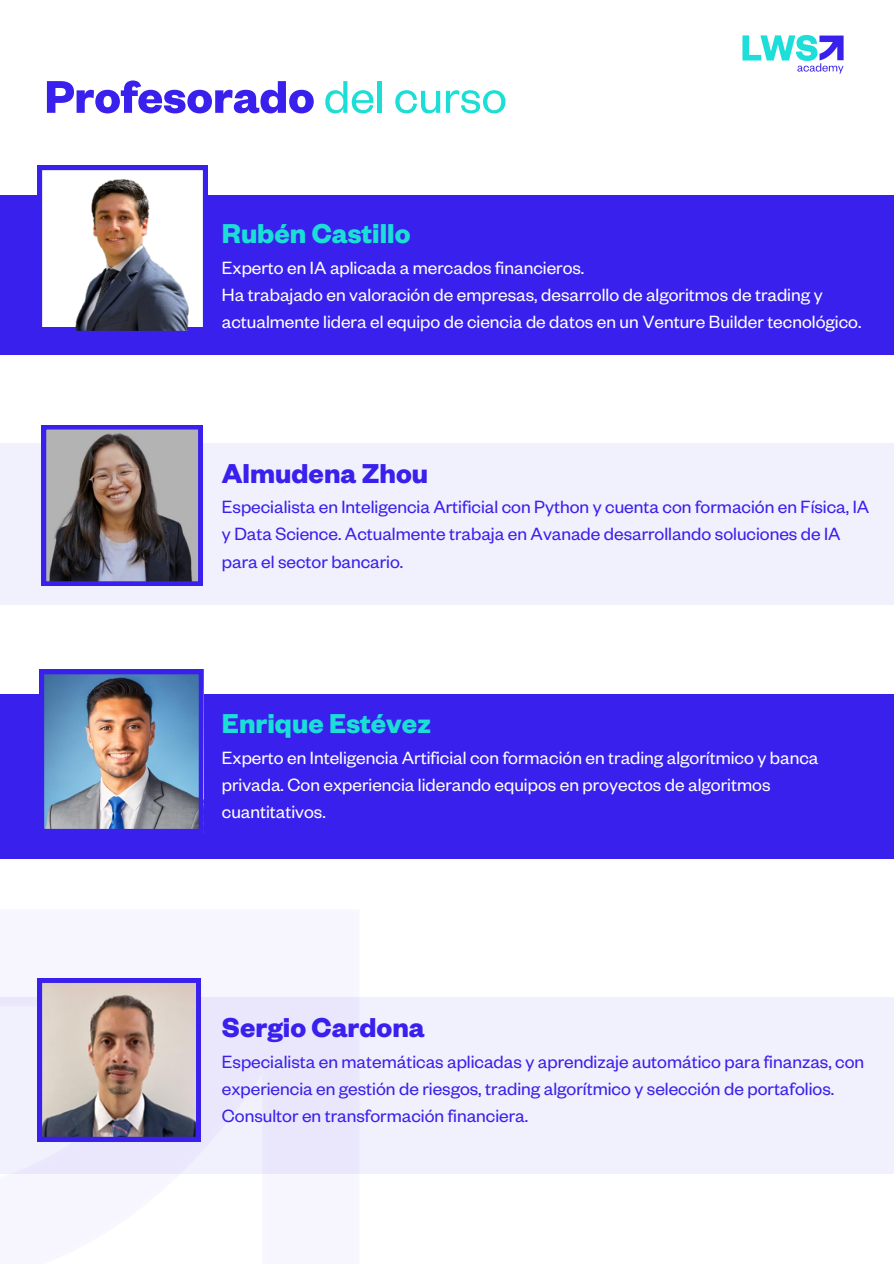
<style>
.page{position:relative;width:894px;height:1264px;background:#fff}
.page>*{position:absolute;margin:0;border:0;box-sizing:border-box;transform-origin:0 0}
.t1{font:700 50.25px "Founders Grotesk";color:#3920ec}
.t2{font:700 30px "Founders Grotesk";color:#1bded7}
.t3{font:700 30px "Founders Grotesk";color:#3920ec}
.t4{font:19.5px/27px "Founders Grotesk";color:#3920ec}
.t5{font:19.5px/27px "Founders Grotesk";color:#fff}
.s1{font-weight:400;color:#1bded7}
</style>
<div class="page">
<img style="left:742px;top:35px;width:102px;height:39px">
<div style="left:0;top:195px;width:893px;height:159px;background:#3920ec"></div>
<div style="left:0;top:443px;width:893px;height:162px;background:#f1f0fd"></div>
<div style="left:0;top:694px;width:893px;height:164px;background:#3920ec"></div>
<div style="left:0;top:997px;width:893px;height:177px;background:#f1f0fd"></div>
<img style="left:38px;top:166px;width:169px;height:165px">
<svg style="left:42px;top:425px;width:160px;height:161px;background:#756c81"></svg>
<img style="left:40px;top:669px;width:163px;height:160px">
<svg style="left:38px;top:978px;width:162px;height:163px;background:#aa99a4"></svg>
<p class="t1" style="left:44px;top:81px;width:464px">Profesorado <span class="s1">del curso</span></p>
<h1 class="t2" style="left:222px;top:224px;width:190px">Rubén Castillo</h1>
<p class="t5" style="left:222px;top:258px;width:641px">Experto en IA aplicada a mercados financieros.<br>Ha trabajado en valoración de empresas, desarrollo de algoritmos de trading y actualmente lidera el equipo de ciencia de datos en un Venture Builder tecnológico.</p>
<p class="t3" style="left:222px;top:464px;width:208px">Almudena Zhou</p>
<h2 class="t4" style="left:222px;top:497px;width:648px">Especialista en Inteligencia Artificial con Python y cuenta con formación en Física, IA y Data Science. Actualmente trabaja en Avanade desarrollando soluciones de IA para el sector bancario.</h2>
<h3 class="t2" style="left:222px;top:714px;width:210px">Enrique Estévez</h3>
<p class="t5" style="left:222px;top:748px;width:598px">Experto en Inteligencia Artificial con formación en trading algorítmico y banca privada. Con experiencia liderando equipos en proyectos de algoritmos cuantitativos.</p>
<h2 class="t3" style="left:222px;top:1017px;width:204px">Sergio Cardona</h2>
<h3 class="t4" style="left:222px;top:1051px;width:643px">Especialista en matemáticas aplicadas y aprendizaje automático para finanzas, con experiencia en gestión de riesgos, trading algorítmico y selección de portafolios.<br>Consultor en transformación financiera.</h3>
</div>
